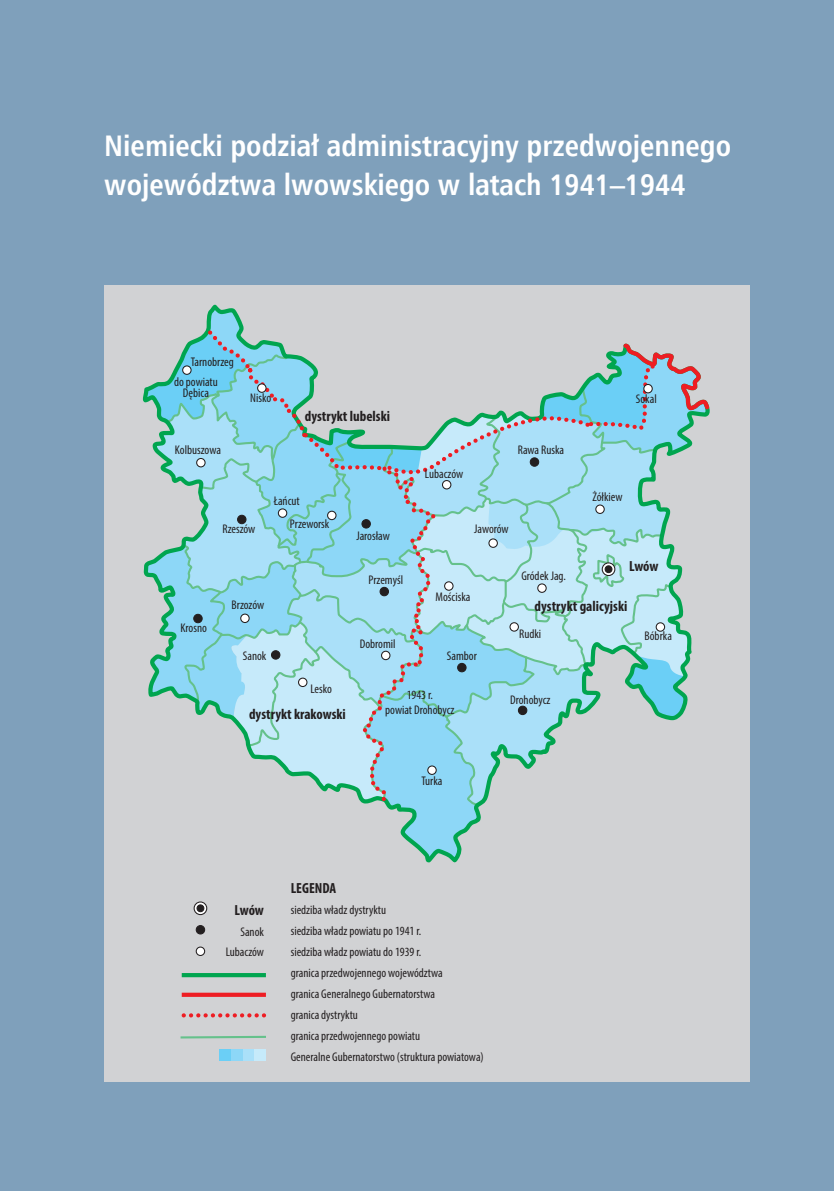
<style>
.page{position:relative;width:834px;height:1191px;background:#fff}
.page>*{position:absolute;margin:0;border:0;box-sizing:border-box;transform-origin:0 0}
.t1{font:700 29.75px/38.5px "Humnst 777 Cn EU";color:#fff}
.t2{font:700 condensed 14.7px "Myriad Pro";color:#231f20}
.t3{font:condensed 12.6px/21px "Myriad Pro";color:#231f20}
</style>
<div class="page">
<div style="left:0;top:0;width:833px;height:1191px;background:#7fa0bb"></div>
<div style="left:104px;top:285px;width:645px;height:796px;background:#d1d2d4"></div>
<div style="left:196px;top:947px;width:9px;height:8px;background:#fff;border-radius:50%"></div>
<div style="left:196px;top:946px;width:9px;height:10px;border:1px solid #231f20;border-radius:50%"></div>
<svg style="left:193px;top:901px;width:14px;height:14px"></svg>
<div style="left:197px;top:905px;width:7px;height:6px;background:#231f20;border-radius:50%"></div>
<div style="left:196px;top:904px;width:8px;height:8px;border:1px solid #231f20;border-radius:50%"></div>
<div style="left:196px;top:925px;width:9px;height:9px;background:#231f20;border-radius:50%"></div>
<div style="left:196px;top:925px;width:9px;height:9px;border:1px solid #231f20;border-radius:50%"></div>
<svg style="left:180px;top:1035px;width:86px;height:4px"></svg>
<hr style="left:182px;top:973px;width:84px;height:4px;background:#00a54f">
<div style="left:182px;top:992px;width:84px;height:5px;background:#ee1d23"></div>
<svg style="left:181px;top:1013px;width:83px;height:4px"></svg>
<div style="left:231px;top:1049px;width:12px;height:11px;background:#8dd7f7"></div>
<div style="left:219px;top:1049px;width:12px;height:11px;background:#6bcff6"></div>
<div style="left:243px;top:1049px;width:11px;height:11px;background:#aae0f9"></div>
<div style="left:254px;top:1049px;width:12px;height:11px;background:#c6eafa"></div>
<svg style="left:144px;top:307px;width:566px;height:553px"></svg>
<div style="left:643px;top:384px;width:9px;height:9px;background:#fff;border-radius:50%"></div>
<div style="left:643px;top:384px;width:9px;height:9px;border:1px solid #231f20;border-radius:50%"></div>
<div style="left:530px;top:458px;width:8px;height:8px;background:#231f20;border-radius:50%"></div>
<div style="left:529px;top:457px;width:10px;height:10px;border:1px solid #231f20;border-radius:50%"></div>
<div style="left:595px;top:505px;width:9px;height:8px;background:#fff;border-radius:50%"></div>
<div style="left:595px;top:504px;width:9px;height:10px;border:1px solid #231f20;border-radius:50%"></div>
<div style="left:457px;top:663px;width:9px;height:9px;background:#231f20;border-radius:50%"></div>
<div style="left:457px;top:663px;width:9px;height:9px;border:1px solid #231f20;border-radius:50%"></div>
<div style="left:510px;top:622px;width:8px;height:9px;background:#fff;border-radius:50%"></div>
<div style="left:509px;top:622px;width:10px;height:9px;border:1px solid #231f20;border-radius:50%"></div>
<div style="left:444px;top:582px;width:9px;height:8px;background:#fff;border-radius:50%"></div>
<div style="left:444px;top:581px;width:9px;height:10px;border:1px solid #231f20;border-radius:50%"></div>
<div style="left:537px;top:584px;width:9px;height:8px;background:#fff;border-radius:50%"></div>
<div style="left:537px;top:583px;width:9px;height:10px;border:1px solid #231f20;border-radius:50%"></div>
<div style="left:489px;top:539px;width:8px;height:8px;background:#fff;border-radius:50%"></div>
<div style="left:488px;top:538px;width:10px;height:10px;border:1px solid #231f20;border-radius:50%"></div>
<div style="left:518px;top:706px;width:8px;height:8px;background:#231f20;border-radius:50%"></div>
<div style="left:518px;top:705px;width:9px;height:10px;border:1px solid #231f20;border-radius:50%"></div>
<svg style="left:656px;top:623px;width:8px;height:8px"></svg>
<div style="left:655px;top:622px;width:10px;height:10px;border:1px solid #231f20;border-radius:50%"></div>
<div style="left:380px;top:587px;width:8px;height:9px;background:#231f20;border-radius:50%"></div>
<div style="left:379px;top:587px;width:10px;height:9px;border:1px solid #231f20;border-radius:50%"></div>
<div style="left:362px;top:519px;width:8px;height:9px;background:#231f20;border-radius:50%"></div>
<div style="left:361px;top:519px;width:10px;height:9px;border:1px solid #231f20;border-radius:50%"></div>
<div style="left:327px;top:511px;width:9px;height:8px;background:#fff;border-radius:50%"></div>
<div style="left:327px;top:511px;width:9px;height:9px;border:1px solid #231f20;border-radius:50%"></div>
<div style="left:237px;top:515px;width:9px;height:8px;background:#231f20;border-radius:50%"></div>
<div style="left:237px;top:515px;width:9px;height:9px;border:1px solid #231f20;border-radius:50%"></div>
<div style="left:278px;top:509px;width:9px;height:8px;background:#fff;border-radius:50%"></div>
<div style="left:278px;top:508px;width:9px;height:10px;border:1px solid #231f20;border-radius:50%"></div>
<div style="left:381px;top:651px;width:9px;height:8px;background:#fff;border-radius:50%"></div>
<div style="left:381px;top:650px;width:9px;height:10px;border:1px solid #231f20;border-radius:50%"></div>
<div style="left:271px;top:650px;width:9px;height:9px;background:#231f20;border-radius:50%"></div>
<div style="left:271px;top:650px;width:9px;height:9px;border:1px solid #231f20;border-radius:50%"></div>
<div style="left:241px;top:614px;width:8px;height:8px;background:#fff;border-radius:50%"></div>
<div style="left:240px;top:613px;width:9px;height:10px;border:1px solid #231f20;border-radius:50%"></div>
<div style="left:194px;top:614px;width:8px;height:8px;background:#231f20;border-radius:50%"></div>
<div style="left:193px;top:614px;width:10px;height:9px;border:1px solid #231f20;border-radius:50%"></div>
<div style="left:298px;top:678px;width:9px;height:8px;background:#fff;border-radius:50%"></div>
<div style="left:298px;top:677px;width:9px;height:10px;border:1px solid #231f20;border-radius:50%"></div>
<div style="left:442px;top:480px;width:9px;height:9px;background:#fff;border-radius:50%"></div>
<div style="left:442px;top:480px;width:9px;height:9px;border:1px solid #231f20;border-radius:50%"></div>
<div style="left:427px;top:766px;width:9px;height:8px;background:#fff;border-radius:50%"></div>
<div style="left:427px;top:765px;width:9px;height:10px;border:1px solid #231f20;border-radius:50%"></div>
<div style="left:197px;top:458px;width:8px;height:9px;background:#fff;border-radius:50%"></div>
<div style="left:196px;top:458px;width:9px;height:9px;border:1px solid #231f20;border-radius:50%"></div>
<div style="left:183px;top:366px;width:8px;height:8px;background:#fff;border-radius:50%"></div>
<div style="left:182px;top:365px;width:9px;height:10px;border:1px solid #231f20;border-radius:50%"></div>
<svg style="left:601px;top:562px;width:14px;height:14px"></svg>
<div style="left:605px;top:566px;width:7px;height:6px;background:#231f20;border-radius:50%"></div>
<div style="left:604px;top:565px;width:8px;height:8px;border:1px solid #231f20;border-radius:50%"></div>
<div style="left:257px;top:384px;width:9px;height:8px;background:#fff;border-radius:50%"></div>
<div style="left:257px;top:383px;width:9px;height:10px;border:1px solid #231f20;border-radius:50%"></div>
<h1 class="t1" style="left:104px;top:127px;width:628px">Niemiecki podział administracyjny przedwojennego województwa lwowskiego w latach 1941–1944</h1>
<p class="t3" style="left:174px;top:352px;width:61px;line-height:19.6px;text-indent:17px">Tarnobrzeg do powiatu</p>
<p class="t3" style="left:183px;top:382px;width:28px">Dębica</p>
<p class="t3" style="left:175px;top:439px;width:48px">Kolbuszowa</p>
<p class="t3" style="left:250px;top:387px;width:22px">Nisko</p>
<p class="t2" style="left:305px;top:406px;width:87px">dystrykt lubelski</p>
<p class="t3" style="left:273px;top:490px;width:28px">Łańcut</p>
<p class="t3" style="left:222px;top:518px;width:34px">Rzeszów</p>
<p class="t3" style="left:290px;top:513px;width:41px">Przeworsk</p>
<p class="t3" style="left:180px;top:617px;width:28px">Krosno</p>
<p class="t3" style="left:231px;top:594px;width:34px">Brzozów</p>
<p class="t3" style="left:243px;top:645px;width:25px">Sanok</p>
<p class="t3" style="left:356px;top:525px;width:35px">Jarosław</p>
<p class="t3" style="left:368px;top:569px;width:36px">Przemyśl</p>
<p class="t3" style="left:359px;top:632px;width:37px">Dobromil</p>
<p class="t3" style="left:635px;top:388px;width:22px">Sokal</p>
<p class="t3" style="left:425px;top:463px;width:40px">Lubaczów</p>
<p class="t3" style="left:518px;top:439px;width:48px">Rawa Ruska</p>
<p class="t3" style="left:474px;top:518px;width:36px">Jaworów</p>
<p class="t3" style="left:592px;top:486px;width:32px">Żółkiew</p>
<p class="t3" style="left:435px;top:586px;width:36px">Mościska</p>
<p class="t3" style="left:446px;top:645px;width:32px">Sambor</p>
<p class="t3" style="left:521px;top:565px;width:46px">Gródek Jag.</p>
<p class="t2" style="left:629px;top:556px;width:31px">Lwów</p>
<p class="t2" style="left:534px;top:597px;width:94px">dystrykt galicyjski</p>
<p class="t3" style="left:519px;top:623px;width:23px">Rudki</p>
<p class="t3" style="left:644px;top:625px;width:29px">Bóbrka</p>
<p class="t3" style="left:310px;top:678px;width:23px">Lesko</p>
<p class="t2" style="left:249px;top:704px;width:98px">dystrykt krakowski</p>
<p class="t3" style="left:385px;top:687px;width:71px;line-height:14.7px;text-align:center">1943 r.<br>powiat Drohobycz</p>
<p class="t3" style="left:421px;top:770px;width:23px">Turka</p>
<p class="t3" style="left:510px;top:689px;width:42px">Drohobycz</p>
<p class="t2" style="left:234px;top:900px;width:31px">Lwów</p>
<p class="t3" style="left:226px;top:941px;width:40px">Lubaczów</p>
<p class="t3" style="left:240px;top:921px;width:25px">Sanok</p>
<p class="t2" style="left:291px;top:879px;width:47px">LEGENDA</p>
<p class="t3" style="left:291px;top:899px;width:194px">siedziba władz dystryktu<br>siedziba władz powiatu po 1941 r.<br>siedziba władz powiatu do 1939 r.<br>granica przedwojennego województwa<br>granica Generalnego Gubernatorstwa<br>granica dystryktu<br>granica przedwojennego powiatu<br>Generalne Gubernatorstwo (struktura powiatowa)</p>
</div>
